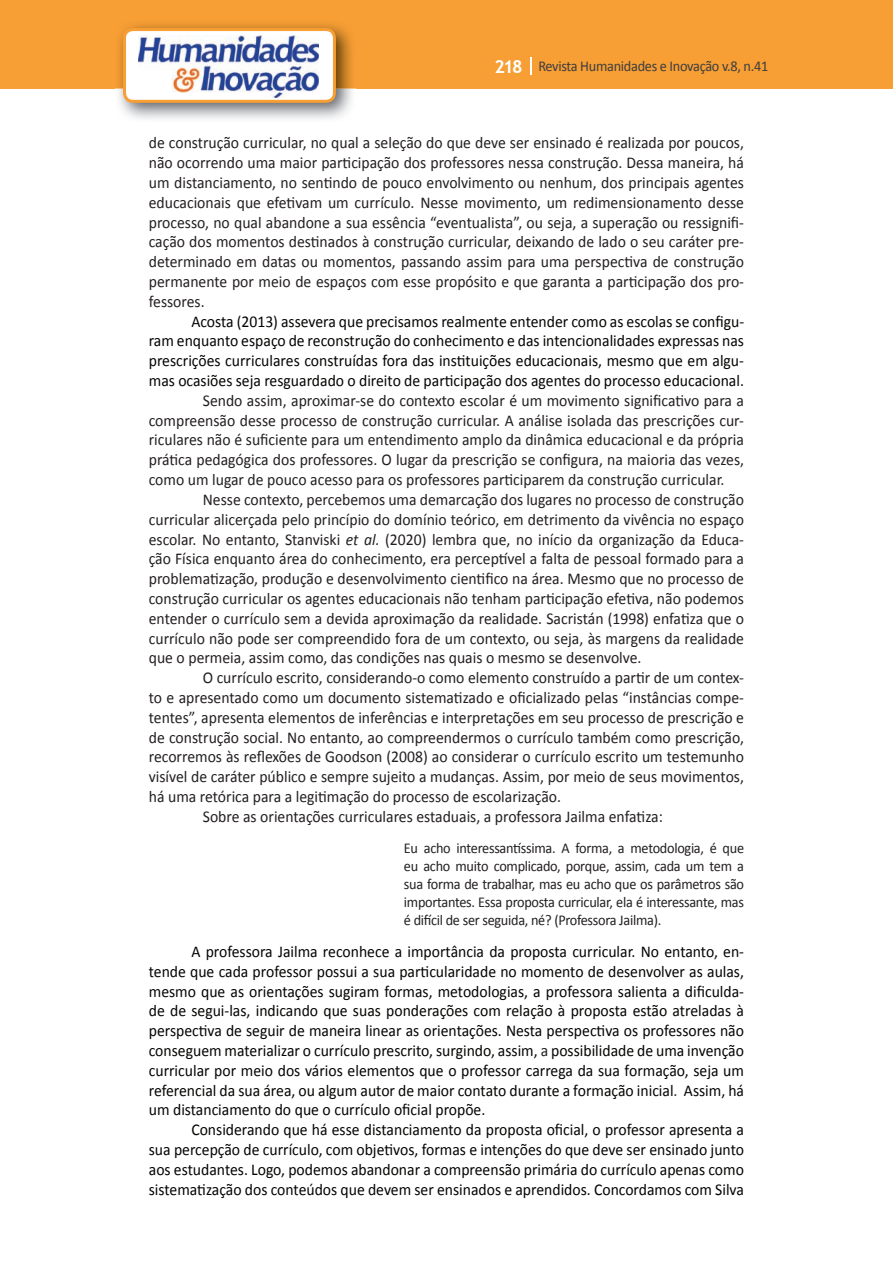
<style>
.page{position:relative;width:893px;height:1263px;background:#fff}
.page>*{position:absolute;margin:0;border:0;box-sizing:border-box;transform-origin:0 0}
.t1{font:16.5px/19.8px "Calibri";color:#231f20;text-align:justify;scale:.95 1}
.t2{font:16.5px/19.8px "Calibri";color:#040503;text-align:justify;scale:.95 1}
.t3{font:15px/18px "Calibri";letter-spacing:-.02em;color:#231f20;text-align:justify;scale:.95 1}
.t4{font:15px "Calibri";letter-spacing:-.02em;color:#3e3e3f;scale:.95 1}
.s1{font-family:"Trebuchet MS";font-weight:700;font-size:18px;color:#fff}
.s2{font-style:italic}
.s3{color:#231f20}
</style>
<div class="page">
<div style="left:0;top:0;width:893px;height:88px;background:#f79e34"></div>
<svg style="left:530px;top:57px;width:2px;height:18px"></svg>
<img style="left:115px;top:24px;width:241px;height:95px">
<svg style="left:123px;top:28px;width:213px;height:75px"></svg>
<p class="t4" style="left:495px;top:57px;width:290px"><span class="s1">218</span> Revista Humanidades e Inovação v.8, n.41</p>
<p class="t1" style="left:149px;top:133px;width:628px">de construção curricular, no qual a seleção do que deve ser ensinado é realizada por poucos, não ocorrendo uma maior participação dos professores nessa construção. Dessa maneira, há um distanciamento, no sentindo de pouco envolvimento ou nenhum, dos principais agentes educacionais que efetivam um currículo. Nesse movimento, um redimensionamento desse processo, no qual abandone a sua essência “eventualista”, ou seja, a superação ou ressignifi&shy;cação dos momentos destinados à construção curricular, deixando de lado o seu caráter pre&shy;determinado em datas ou momentos, passando assim para uma perspectiva de construção permanente por meio de espaços com esse propósito e que garanta a participação dos pro&shy;fessores.</p>
<p class="t2" style="left:149px;top:311px;width:628px;text-indent:43px">Acosta (2013) assevera que precisamos realmente entender como as escolas se configu&shy;ram enquanto espaço de reconstrução do conhecimento e das intencionalidades expressas nas prescrições curriculares construídas fora das instituições educacionais, mesmo que em algu&shy;mas ocasiões seja resguardado o direito de participação dos agentes do processo educacional.</p>
<p class="t1" style="left:149px;top:391px;width:628px;text-indent:54px">Sendo assim, aproximar-se do contexto escolar é um movimento significativo para a compreensão desse processo de construção curricular. A análise isolada das prescrições cur&shy;riculares não é suficiente para um entendimento amplo da dinâmica educacional e da própria prática pedagógica dos professores. O lugar da prescrição se configura, na maioria das vezes, como um lugar de pouco acesso para os professores participarem da construção curricular.</p>
<p class="t1" style="left:149px;top:490px;width:628px;text-indent:54px">Nesse contexto, percebemos uma demarcação dos lugares no processo de construção curricular alicerçada pelo princípio do domínio teórico, em detrimento da vivência no espaço escolar. No entanto, Stanviski <span class="s2">et al.</span> (2020) lembra que, no início da organização da Educa&shy;ção Física enquanto área do conhecimento, era perceptível a falta de pessoal formado para a problematização, produção e desenvolvimento cientifico na área. Mesmo que no processo de construção curricular os agentes educacionais não tenham participação efetiva, não podemos entender o currículo sem a devida aproximação da realidade. Sacristán (1998) enfatiza que o currículo não pode ser compreendido fora de um contexto, ou seja, às margens da realidade que o permeia, assim como, das condições nas quais o mesmo se desenvolve.</p>
<p class="t1" style="left:203px;top:668px;width:571px">O currículo escrito, considerando-o como elemento construído a partir de um contex-</p>
<p class="t1" style="left:149px;top:688px;width:628px">to e apresentado como um documento sistematizado e oficializado pelas “instâncias compe-</p>
<p class="t1" style="left:149px;top:707px;width:628px">tentes”, apresenta elementos de inferências e interpretações em seu processo de prescrição e</p>
<p class="t1" style="left:149px;top:727px;width:628px">de construção social. No entanto, ao compreendermos o currículo também como prescrição,</p>
<p class="t1" style="left:149px;top:747px;width:628px">recorremos às reflexões de Goodson (2008) ao considerar o currículo escrito um testemunho</p>
<p class="t1" style="left:149px;top:767px;width:628px">visível de caráter público e sempre sujeito a mudanças. Assim, por meio de seus movimentos,</p>
<p class="t1" style="left:149px;top:787px;width:435px">há uma retórica para a legitimação do processo de escolarização.</p>
<p class="t1" style="left:203px;top:806px;width:486px">Sobre as orientações curriculares estaduais, a professora Jailma enfatiza:</p>
<p class="t3" style="left:404px;top:838px;width:360px">Eu acho interessantíssima. A forma, a metodologia, é que eu acho muito complicado, porque, assim, cada um tem a sua forma de trabalhar, mas eu acho que os parâmetros são importantes. Essa proposta curricular, ela é interessante, mas é difícil de ser seguida, né? (Professora Jailma).</p>
<p class="t2" style="left:149px;top:942px;width:628px;text-indent:43px">A professora Jailma reconhece a importância da proposta curricular. No entanto, en&shy;tende que cada professor possui a sua particularidade no momento de desenvolver as aulas, mesmo que as orientações sugiram formas, metodologias, a professora salienta a dificulda&shy;de de segui-las, indicando que suas ponderações com relação à proposta estão atreladas à perspectiva de seguir de maneira linear as orientações. Nesta perspectiva os professores não conseguem materializar o currículo prescrito, surgindo, assim, <span class="s3">a</span> possibilidade de uma invenção curricular por meio dos vários elementos que o professor carrega da sua formação, seja um referencial da sua área, ou algum autor de maior contato durante a formação inicial<span class="s3">.</span> Assim, há um distanciamento do que o currículo oficial propõe.</p>
<p class="t2" style="left:149px;top:1120px;width:628px;text-indent:43px">Considerando que há esse distanciamento da proposta oficial, o professor apresenta a sua percepção de currículo, com objetivos, formas e intenções do que deve ser ensinado junto aos estudantes. Logo, podemos abandonar a compreensão primária do currículo apenas como sistematização dos conteúdos que devem ser ensinados e aprendidos. Concordamos com Silva</p>
</div>
